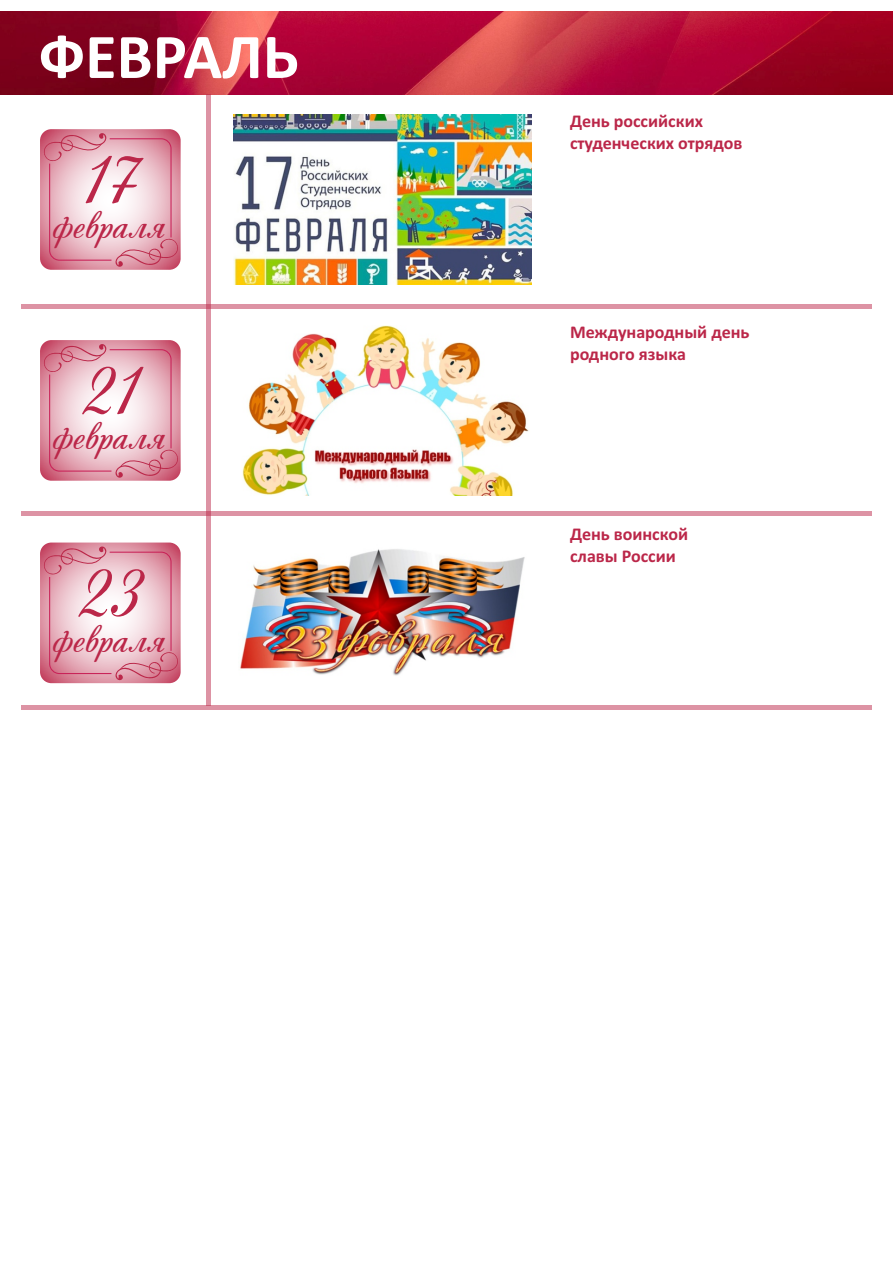
<style>
.page{position:relative;width:893px;height:1263px;background:#fff}
.page>*{position:absolute;margin:0;border:0;box-sizing:border-box;transform-origin:0 0}
.t1{font:78.3px "Andantinoscript";color:#bb2749}
.t2{font:700 64.35px "Calibri";color:#fff}
.t3{font:45.6px "Andantinoscript";color:#bb2749}
.t4{font:700 18px/21.9px "Calibri";color:#bb2749}
</style>
<div class="page">
<img style="left:0;top:12px;width:893px;height:83px">
<svg style="left:40px;top:129px;width:141px;height:141px"></svg>
<svg style="left:42px;top:132px;width:138px;height:135px;background:#e7b4c0"></svg>
<div style="left:206px;top:95px;width:5px;height:610px;background:#dd93a4"></div>
<div style="left:21px;top:304px;width:851px;height:5px;background:#dd93a4"></div>
<div style="left:21px;top:705px;width:851px;height:5px;background:#dd93a4"></div>
<svg style="left:40px;top:340px;width:141px;height:141px"></svg>
<svg style="left:42px;top:343px;width:138px;height:135px;background:#e7b4c0"></svg>
<div style="left:21px;top:511px;width:851px;height:5px;background:#dd93a4"></div>
<svg style="left:40px;top:542px;width:141px;height:141px"></svg>
<svg style="left:42px;top:546px;width:138px;height:135px;background:#e7b4c0"></svg>
<img style="left:233px;top:114px;width:298px;height:170px">
<img style="left:242px;top:325px;width:287px;height:170px">
<img style="left:240px;top:549px;width:285px;height:127px">
<h2 class="t2" style="left:39px;top:30px;width:261px">ФЕВРАЛЬ</h2>
<h1 class="t1" style="left:82px;top:130px;width:56px">17</h1>
<h3 class="t3" style="left:52px;top:196px;width:114px">февраля</h3>
<h1 class="t1" style="left:82px;top:341px;width:56px">21</h1>
<h3 class="t3" style="left:52px;top:406px;width:114px">февраля</h3>
<h1 class="t1" style="left:78px;top:543px;width:64px">23</h1>
<h3 class="t3" style="left:52px;top:609px;width:114px">февраля</h3>
<p class="t4" style="left:570px;top:111px;width:174px">День российских студенческих отрядов</p>
<p class="t4" style="left:570px;top:322px;width:181px">Международный день родного языка</p>
<p class="t4" style="left:570px;top:525px;width:120px">День воинской славы России</p>
</div>
